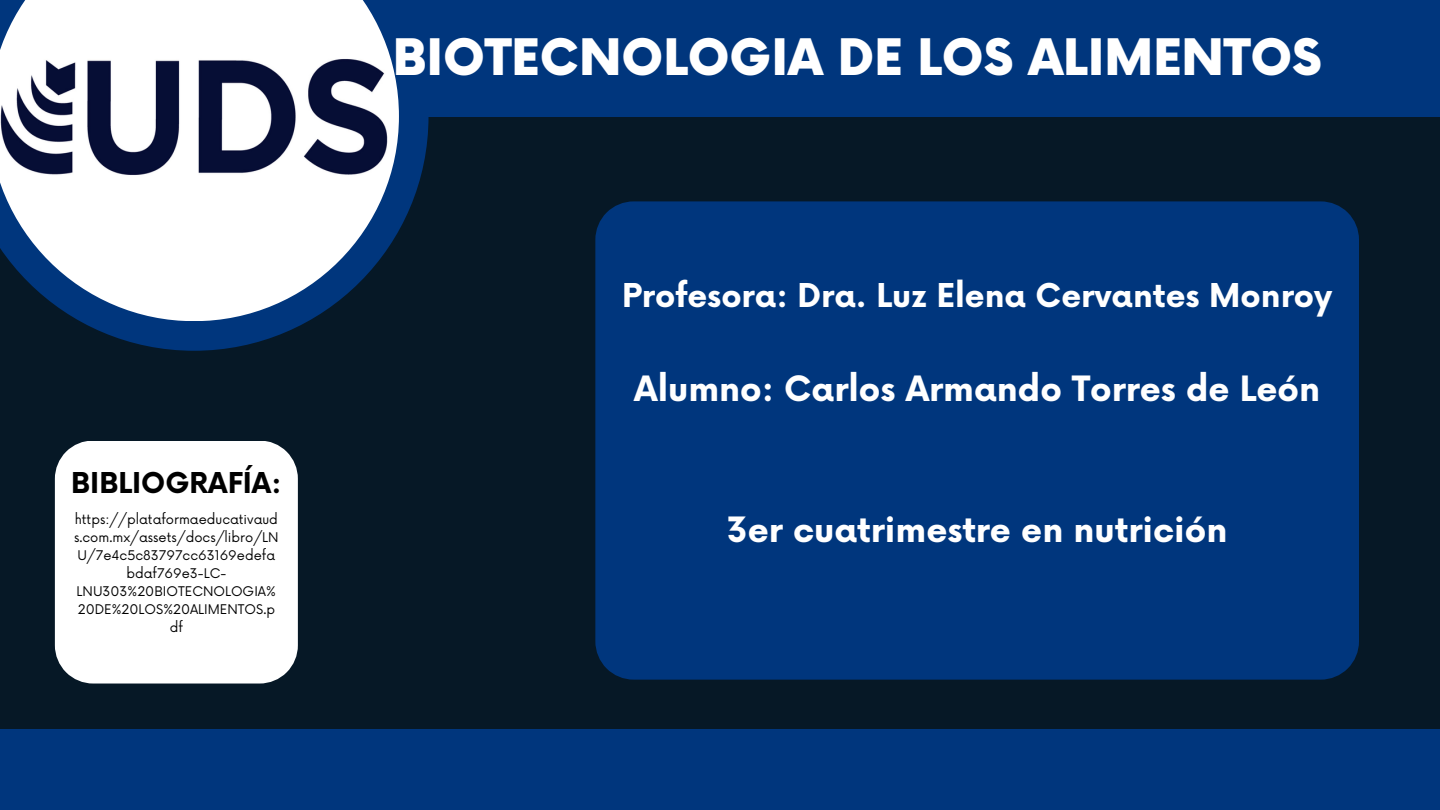
<style>
.page{position:relative;width:1440px;height:810px;background:#061826}
.page>*{position:absolute;margin:0;border:0;box-sizing:border-box;transform-origin:0 0}
.t1{font:900 49px "Now";color:#fff}
.t2{font:700 34px "Now";color:#fff}
.t3{font:700 32px "Now";color:#fff}
.t4{font:700 28px "Now";color:#000}
.t5{font:13px/18px "Now";color:#000;text-align:center}
</style>
<div class="page">
<div style="left:0;top:0;width:1440px;height:116px;background:#00367d"></div>
<svg style="left:80px;top:116px;width:349px;height:235px"></svg>
<div style="left:0;top:729px;width:1440px;height:81px;background:#00367d"></div>
<svg style="left:0;top:0;width:399px;height:321px;background:#c7d0dc"></svg>
<img style="left:0;top:58px;width:388px;height:119px">
<div style="left:595px;top:201px;width:764px;height:479px;background:#00367d"></div>
<div style="left:55px;top:441px;width:243px;height:243px;background:#fff"></div>
<p class="t4" style="left:71px;top:467px;width:212px">BIBLIOGRAFÍA:</p>
<p class="t5" style="left:74px;top:511px;width:206px">https://plataformaeducativaud s.com.mx/assets/docs/libro/LN<br>U/7e4c5c83797cc63169edefa bdaf769e3-LC-<br>LNU303%20BIOTECNOLOGIA%<br>20DE%20LOS%20ALIMENTOS.p df</p>
<p class="t1" style="left:393px;top:31px;width:930px">BIOTECNOLOGIA DE LOS ALIMENTOS</p>
<p class="t3" style="left:622px;top:278px;width:712px">Profesora: Dra. Luz Elena Cervantes Monroy</p>
<p class="t2" style="left:634px;top:370px;width:688px">Alumno: Carlos Armando Torres de León</p>
<p class="t2" style="left:727px;top:512px;width:502px">3er cuatrimestre en nutrición</p>
</div>
